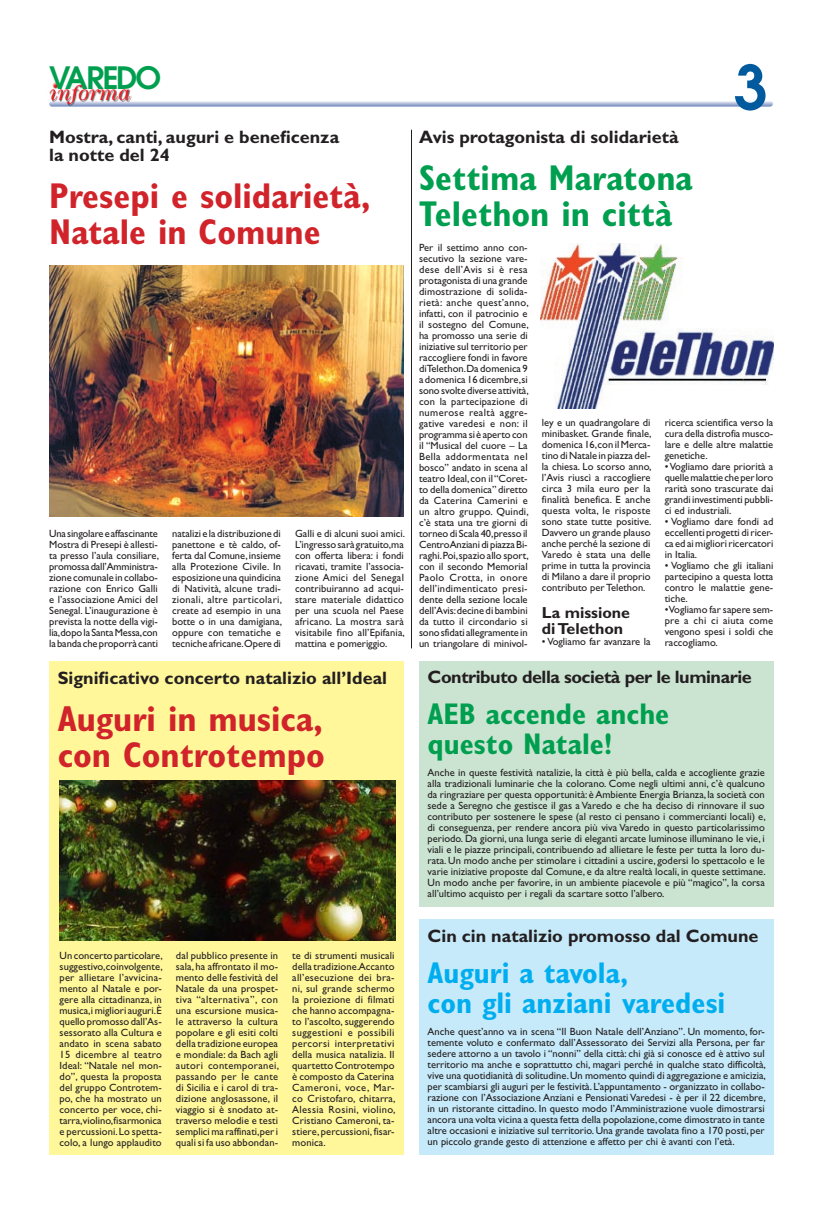
<style>
.page{position:relative;width:823px;height:1219px;background:#fff}
.page>*{position:absolute;margin:0;border:0;box-sizing:border-box;transform-origin:0 0}
.t1{font:600 60.6px "Avant Garde";color:#015a9d}
.t2{font:700 condensed 36px/36px "Gill Sans";color:#d1232a}
.t3{font:700 condensed 36px/36px "Gill Sans";color:#009f4f}
.t4{font:600 30.6px "Avant Garde";letter-spacing:-.065em;color:#009f4f}
.t5{font:700 condensed 30px/30px "Gill Sans";color:#00aeef}
.t6{font:700 condensed 30px/30px "Gill Sans";color:#009f4f}
.t7{font:italic 22.1px "Century";letter-spacing:-.01em;color:#ee1d23}
.t8{font:700 18px/18px "Gill Sans";color:#231f20}
.t9{font:700 18px "Gill Sans";letter-spacing:-.025em;color:#231f20}
.t10{font:700 16px/16px "Gill Sans";color:#231f20}
.t11{font:10.5px/11px "Gill Sans";color:#231f20;text-align:justify}
</style>
<div class="page">
<svg style="left:154px;top:101px;width:618px;height:6px;background:#b5c0dc"></svg>
<div style="left:49px;top:662px;width:354px;height:493px;background:#fff79a"></div>
<div style="left:44px;top:80px;width:110px;height:27px;background:#231f20;opacity:.75"></div>
<div style="left:419px;top:920px;width:353px;height:235px;background:#c6eafa"></div>
<div style="left:419px;top:661px;width:353px;height:245px;background:#cbe4d2"></div>
<hr style="left:411px;top:130px;width:1px;height:518px;background:#231f20">
<img style="left:540px;top:243px;width:232px;height:166px">
<img style="left:60px;top:781px;width:335px;height:159px">
<img style="left:49px;top:266px;width:354px;height:250px">
<h3 class="t4" style="left:65px;top:58px;width:97px">AREDO</h3>
<h3 class="t7" style="left:49px;top:80px;width:83px"><sup>V</sup>informa</h3>
<h3 class="t8" style="left:49px;top:128px;width:291px">Mostra, canti, auguri e beneficenza la notte del 24</h3>
<h2 class="t2" style="left:49px;top:178px;width:323px">Presepi e solidarietà,<br>Natale in Comune</h2>
<p class="t11" style="left:49px;top:528px;width:111px">Una singolare e affascinante Mostra di Presepi è allesti&shy;ta presso l’aula consiliare, promossa dall’Amministra&shy;zione comunale in collabo&shy;razione con Enrico Galli e l’associazione Amici del Senegal. L’inaugurazione è prevista la notte della vigi&shy;lia,dopo la Santa Messa,con la banda che proporrà canti</p>
<p class="t11" style="left:172px;top:528px;width:111px">natalizi e la distribuzione di panettone e tè caldo, of&shy;ferta dal Comune, insieme alla Protezione Civile. In esposizione una quindicina di Natività, alcune tradi&shy;zionali, altre particolari, create ad esempio in una botte o in una damigiana, oppure con tematiche e tecniche africane.Opere di</p>
<p class="t11" style="left:295px;top:528px;width:111px">Galli e di alcuni suoi amici.<br>L’ingresso sarà gratuito,ma con offerta libera: i fondi ricavati, tramite l’associa&shy;zione Amici del Senegal contribuiranno ad acqui&shy;stare materiale didattico per una scuola nel Paese africano. La mostra sarà visitabile fino all’Epifania, mattina e pomeriggio.</p>
<h3 class="t8" style="left:58px;top:669px;width:331px">Significativo concerto natalizio all’Ideal</h3>
<h2 class="t2" style="left:58px;top:700px;width:269px">Auguri in musica, con Controtempo</h2>
<p class="t11" style="left:60px;top:950px;width:105px">Un concerto particolare, suggestivo,coinvolgente, per allietare l’avvicina&shy;mento al Natale e por&shy;gere alla cittadinanza, in musica,i migliori auguri.È quello promosso dall’As&shy;sessorato alla Cultura e andato in scena sabato 15 dicembre al teatro Ideal: “Natale nel mon&shy;do”, questa la proposta del gruppo Controtem&shy;po, che ha mostrato un concerto per voce, chi&shy;tarra,violino,fisarmonica e percussioni. Lo spetta&shy;colo, a lungo applaudito</p>
<p class="t11" style="left:176px;top:950px;width:104px">dal pubblico presente in sala, ha affrontato il mo&shy;mento delle festività del Natale da una prospet&shy;tiva “alternativa”, con una escursione musica&shy;le attraverso la cultura popolare e gli esiti colti della tradizione europea e mondiale: da Bach agli autori contemporanei, passando per le cante di Sicilia e i carol di tra&shy;dizione anglosassone, il viaggio si è snodato at&shy;traverso melodie e testi semplici ma raffinati,per i quali si fa uso abbondan-</p>
<p class="t11" style="left:292px;top:950px;width:105px">te di strumenti musicali della tradizione.Accanto all’esecuzione dei bra&shy;ni, sul grande schermo la proiezione di filmati che hanno accompagna&shy;to l’ascolto, suggerendo suggestioni e possibili percorsi interpretativi della musica natalizia. Il quartetto Controtempo è composto da Caterina Cameroni, voce, Mar&shy;co Cristofaro, chitarra, Alessia Rosini, violino, Cristiano Cameroni, ta&shy;stiere, percussioni, fisar&shy;monica.</p>
<h3 class="t8" style="left:419px;top:128px;width:261px">Avis protagonista di solidarietà</h3>
<h2 class="t3" style="left:419px;top:160px;width:275px">Settima Maratona<br>Telethon in città</h2>
<h1 class="t1" style="left:732px;top:48px;width:35px">3</h1>
<p class="t11" style="left:419px;top:242px;width:111px">Per il settimo anno con&shy;secutivo la sezione vare&shy;dese dell’Avis si è resa protagonista di una grande dimostrazione di solida&shy;rietà: anche quest’anno, infatti, con il patrocinio e il sostegno del Comune, ha promosso una serie di iniziative sul territorio per raccogliere fondi in favore di Telethon.Da domenica 9 a domenica 16 dicembre,si sono svolte diverse attività, con la partecipazione di numerose realtà aggre&shy;gative varedesi e non: il programma si è aperto con il “Musical del cuore – La Bella addormentata nel bosco” andato in scena al teatro Ideal, con il “Coret&shy;to della domenica” diretto da Caterina Camerini e un altro gruppo. Quindi, c’è stata una tre giorni di torneo di Scala 40,presso il Centro Anziani di piazza Bi&shy;raghi. Poi, spazio allo sport, con il secondo Memorial Paolo Crotta, in onore dell’indimenticato presi&shy;dente della sezione locale dell’Avis:decine di bambini da tutto il circondario si sono sfidati allegramente in un triangolare di minivol-</p>
<p class="t11" style="left:541px;top:417px;width:111px">ley e un quadrangolare di minibasket. Grande finale, domenica 16,con il Merca&shy;tino di Natale in piazza del&shy;la chiesa. Lo scorso anno, l’Avis riuscì a raccogliere circa 3 mila euro per la finalità benefica. E anche questa volta, le risposte sono state tutte positive.<br>Davvero un grande plauso anche perché la sezione di Varedo è stata una delle prime in tutta la provincia di Milano a dare il proprio contributo per Telethon.</p>
<h3 class="t10" style="left:541px;top:604px;width:90px">La missione di Telethon</h3>
<p class="t11" style="left:541px;top:636px;width:110px">• Vogliamo far avanzare la</p>
<p class="t11" style="left:664px;top:417px;width:110px">ricerca scientifica verso la cura della distrofia musco&shy;lare e delle altre malattie genetiche.</p>
<p class="t11" style="left:664px;top:461px;width:110px">• Vogliamo dare priorità a quelle malattie che per loro rarità sono trascurate dai grandi investimenti pubbli&shy;ci ed industriali.</p>
<p class="t11" style="left:664px;top:516px;width:110px">• Vogliamo dare fondi ad eccellenti progetti di ricer&shy;ca ed ai migliori ricercatori in Italia.</p>
<p class="t11" style="left:664px;top:560px;width:110px">• Vogliamo che gli italiani partecipino a questa lotta contro le malattie gene&shy;tiche.</p>
<p class="t11" style="left:664px;top:604px;width:110px">• Vogliamo far sapere sem&shy;pre a chi ci aiuta come vengono spesi i soldi che raccogliamo.</p>
<h3 class="t9" style="left:427px;top:666px;width:325px">Contributo della società per le luminarie</h3>
<h3 class="t6" style="left:427px;top:698px;width:243px">AEB accende anche questo Natale!</h3>
<p class="t11" style="left:427px;top:767px;width:339px">Anche in queste festività natalizie, la città è più bella, calda e accogliente grazie alla tradizionali luminarie che la colorano. Come negli ultimi anni, c’è qualcuno da ringraziare per questa opportunità: è Ambiente Energia Brianza, la società con sede a Seregno che gestisce il gas a Varedo e che ha deciso di rinnovare il suo contributo per sostenere le spese (al resto ci pensano i commercianti locali) e, di conseguenza, per rendere ancora più viva Varedo in questo particolarissimo periodo. Da giorni, una lunga serie di eleganti arcate luminose illuminano le vie, i viali e le piazze principali, contribuendo ad allietare le feste per tutta la loro du&shy;rata. Un modo anche per stimolare i cittadini a uscire, godersi lo spettacolo e le varie iniziative proposte dal Comune, e da altre realtà locali, in queste settimane.<br>Un modo anche per favorire, in un ambiente piacevole e più “magico”, la corsa all’ultimo acquisto per i regali da scartare sotto l’albero.</p>
<h3 class="t8" style="left:427px;top:926px;width:332px">Cin cin natalizio promosso dal Comune</h3>
<h3 class="t5" style="left:427px;top:957px;width:299px">Auguri a tavola,<br>con gli anziani varedesi</h3>
<p class="t11" style="left:427px;top:1026px;width:339px">Anche quest’anno va in scena “Il Buon Natale dell’Anziano”. Un momento, for&shy;temente voluto e confermato dall’Assessorato dei Servizi alla Persona, per far sedere attorno a un tavolo i “nonni” della città: chi già si conosce ed è attivo sul territorio ma anche e soprattutto chi, magari perché in qualche stato difficoltà, vive una quotidianità di solitudine. Un momento quindi di aggregazione e amicizia, per scambiarsi gli auguri per le festività. L’appuntamento - organizzato in collabo&shy;razione con l’Associazione Anziani e Pensionati Varedesi - è per il 22 dicembre, in un ristorante cittadino. In questo modo l’Amministrazione vuole dimostrarsi ancora una volta vicina a questa fetta della popolazione, come dimostrato in tante altre occasioni e iniziative sul territorio. Una grande tavolata fino a 170 posti, per un piccolo grande gesto di attenzione e affetto per chi è avanti con l’età.</p>
</div>
